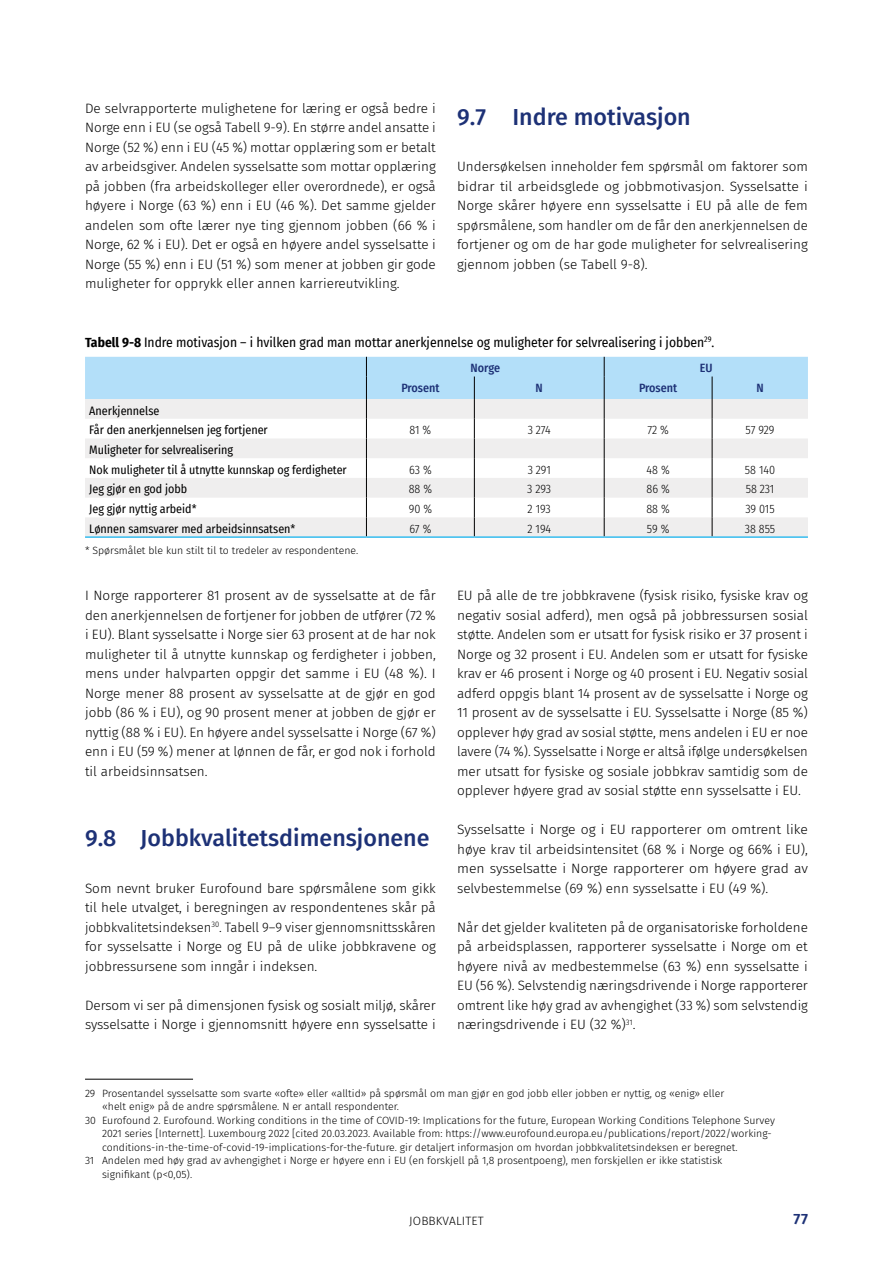
<style>
.page{position:relative;width:893px;height:1263px;background:#fff}
.page>*{position:absolute;margin:0;border:0;box-sizing:border-box;transform-origin:0 0}
.Heading_2{font:500 23.25px "Fira Sans";color:#1d3176}
.t1{font:600 15px "Fira Sans";color:#1d3176}
.t2{font:300 13.5px/19.5px "Fira Sans";color:#000;text-align:justify}
.Tabelloverskrift{font:13.5px "Fira Sans Condensed";color:#000}
.Tabelltekst{font:12px "Fira Sans Condensed";color:#000}
.Tabelltekst-2{font:300 12px "Fira Sans Condensed";letter-spacing:-.01em;color:#000}
.Tabelltittel{font:500 12px "Fira Sans Condensed";color:#1d3176}
.t3{font:300 12px "Fira Sans";color:#000}
.Footnote_Text{font:300 10.5px/13.5px "Fira Sans";color:#000}
.s1{font-weight:700}
</style>
<div class="page">
<hr style="left:85px;top:1079px;width:108px;height:1px;background:#000">
<svg style="left:85px;top:357px;width:723px;height:179px"></svg>
<hr style="left:85px;top:536px;width:281px;height:2px;background:#36bcee">
<hr style="left:366px;top:536px;width:108px;height:2px;background:#36bcee">
<hr style="left:474px;top:536px;width:130px;height:2px;background:#36bcee">
<hr style="left:604px;top:536px;width:108px;height:2px;background:#36bcee">
<hr style="left:712px;top:536px;width:96px;height:2px;background:#36bcee">
<p class="t2" style="left:85px;top:98px;width:352px">De selvrapporterte mulighetene for læring er også bedre i Norge enn i EU (se også Tabell 9‑9). En større andel ansatte i Norge (52 %) enn i EU (45 %) mottar opplæring som er betalt av arbeidsgiver. Andelen sysselsatte som mottar opplæring på jobben (fra arbeidskolleger eller overordnede), er også høyere i Norge (63 %) enn i EU (46 %). Det samme gjelder andelen som ofte lærer nye ting gjennom jobben (66 % i Norge, 62 % i EU). Det er også en høyere andel sysselsatte i Norge (55 %) enn i EU (51 %) som mener at jobben gir gode muligheter for opprykk eller annen karriereutvikling.</p>
<p class="Heading_2" style="left:457px;top:98px;width:235px">9.7 Indre motivasjon</p>
<p class="t2" style="left:457px;top:156px;width:352px">Undersøkelsen inneholder fem spørsmål om faktorer som bidrar til arbeidsglede og jobbmotivasjon. Sysselsatte i Norge skårer høyere enn sysselsatte i EU på alle de fem spørsmålene, som handler om de får den anerkjennelsen de fortjener og om de har gode muligheter for selvrealisering gjennom jobben (se Tabell 9‑8).</p>
<p class="Tabelloverskrift" style="left:85px;top:332px;width:631px"><span class="s1">Tabell 9‑8</span> Indre motivasjon – i hvilken grad man mottar anerkjennelse og muligheter for selvrealisering i jobben<sup>29</sup>.</p>
<p class="Tabelltittel" style="left:471px;top:358px;width:31px">Norge</p>
<p class="Tabelltittel" style="left:700px;top:358px;width:14px">EU</p>
<p class="Tabelltittel" style="left:401px;top:378px;width:40px">Prosent</p>
<p class="Tabelltittel" style="left:536px;top:378px;width:9px">N</p>
<p class="Tabelltittel" style="left:639px;top:378px;width:40px">Prosent</p>
<p class="Tabelltittel" style="left:756px;top:378px;width:9px">N</p>
<p class="Tabelltekst" style="left:89px;top:401px;width:72px">Anerkjennelse</p>
<p class="Tabelltekst" style="left:89px;top:421px;width:180px">Får den anerkjennelsen jeg fortjener</p>
<p class="Tabelltekst-2" style="left:410px;top:422px;width:23px">81 %</p>
<p class="Tabelltekst-2" style="left:528px;top:422px;width:25px">3 274</p>
<p class="Tabelltekst-2" style="left:647px;top:422px;width:23px">72 %</p>
<p class="Tabelltekst-2" style="left:746px;top:422px;width:30px">57 929</p>
<p class="Tabelltekst" style="left:89px;top:441px;width:145px">Muligheter for selvrealisering</p>
<p class="Tabelltekst" style="left:89px;top:460px;width:259px">Nok muligheter til å utnytte kunnskap og ferdigheter</p>
<p class="Tabelltekst-2" style="left:409px;top:461px;width:24px">63 %</p>
<p class="Tabelltekst-2" style="left:528px;top:461px;width:25px">3 291</p>
<p class="Tabelltekst-2" style="left:647px;top:461px;width:25px">48 %</p>
<p class="Tabelltekst-2" style="left:745px;top:461px;width:32px">58 140</p>
<p class="Tabelltekst" style="left:89px;top:480px;width:99px">Jeg gjør en god jobb</p>
<p class="Tabelltekst-2" style="left:409px;top:481px;width:25px">88 %</p>
<p class="Tabelltekst-2" style="left:527px;top:481px;width:25px">3 293</p>
<p class="Tabelltekst-2" style="left:646px;top:481px;width:25px">86 %</p>
<p class="Tabelltekst-2" style="left:746px;top:481px;width:30px">58 231</p>
<p class="Tabelltekst" style="left:89px;top:500px;width:109px">Jeg gjør nyttig arbeid*</p>
<p class="Tabelltekst-2" style="left:409px;top:500px;width:25px">90 %</p>
<p class="Tabelltekst-2" style="left:528px;top:500px;width:25px">2 193</p>
<p class="Tabelltekst-2" style="left:646px;top:500px;width:25px">88 %</p>
<p class="Tabelltekst-2" style="left:745px;top:500px;width:31px">39 015</p>
<p class="Tabelltekst" style="left:89px;top:520px;width:208px">Lønnen samsvarer med arbeidsinnsatsen*</p>
<p class="Tabelltekst-2" style="left:409px;top:520px;width:23px">67 %</p>
<p class="Tabelltekst-2" style="left:527px;top:520px;width:25px">2 194</p>
<p class="Tabelltekst-2" style="left:647px;top:520px;width:24px">59 %</p>
<p class="Tabelltekst-2" style="left:745px;top:520px;width:32px">38 855</p>
<p class="Footnote_Text" style="left:85px;top:543px;width:275px">* Spørsmålet ble kun stilt til to tredeler av respondentene.</p>
<p class="t2" style="left:85px;top:585px;width:352px">I Norge rapporterer 81 prosent av de sysselsatte at de får den anerkjennelsen de fortjener for jobben de utfører (72 % i EU). Blant sysselsatte i Norge sier 63 prosent at de har nok muligheter til å utnytte kunnskap og ferdigheter i jobben, mens under halvparten oppgir det samme i EU (48 %). I Norge mener 88 prosent av sysselsatte at de gjør en god jobb (86 % i EU), og 90 prosent mener at jobben de gjør er nyttig (88 % i EU). En høyere andel sysselsatte i Norge (67 %) enn i EU (59 %) mener at lønnen de får, er god nok i forhold til arbeidsinnsatsen.</p>
<p class="t2" style="left:457px;top:585px;width:352px">EU på alle de tre jobbkravene (fysisk risiko, fysiske krav og negativ sosial adferd), men også på jobbressursen sosial støtte. Andelen som er utsatt for fysisk risiko er 37 prosent i Norge og 32 prosent i EU. Andelen som er utsatt for fysiske krav er 46 prosent i Norge og 40 prosent i EU. Negativ sosial adferd oppgis blant 14 prosent av de sysselsatte i Norge og 11 prosent av de sysselsatte i EU. Sysselsatte i Norge (85 %) opplever høy grad av sosial støtte, mens andelen i EU er noe lavere (74 %). Sysselsatte i Norge er altså ifølge undersøkelsen mer utsatt for fysiske og sosiale jobbkrav samtidig som de opplever høyere grad av sosial støtte enn sysselsatte i EU.</p>
<p class="t2" style="left:457px;top:819px;width:352px">Sysselsatte i Norge og i EU rapporterer om omtrent like høye krav til arbeidsintensitet (68 % i Norge og 66% i EU), men sysselsatte i Norge rapporterer om høyere grad av selvbestemmelse (69 %) enn sysselsatte i EU (49 %).</p>
<p class="t2" style="left:457px;top:917px;width:352px">Når det gjelder kvaliteten på de organisatoriske forholdene på arbeidsplassen, rapporterer sysselsatte i Norge om et høyere nivå av medbestemmelse (63 %) enn sysselsatte i EU (56 %). Selvstendig næringsdrivende i Norge rapporterer omtrent like høy grad av avhengighet (33 %) som selvstendig næringsdrivende i EU (32 %)<sup>31</sup>.</p>
<p class="Heading_2" style="left:85px;top:819px;width:346px">9.8 Jobbkvalitetsdimensjonene</p>
<p class="t2" style="left:85px;top:878px;width:352px">Som nevnt bruker Eurofound bare spørsmålene som gikk til hele utvalget, i beregningen av respondentenes skår på jobbkvalitetsindeksen<sup>30</sup>. Tabell 9–9 viser gjennomsnittsskåren for sysselsatte i Norge og EU på de ulike jobbkravene og jobbressursene som inngår i indeksen.</p>
<p class="t2" style="left:85px;top:995px;width:352px">Dersom vi ser på dimensjonen fysisk og sosialt miljø, skårer sysselsatte i Norge i gjennomsnitt høyere enn sysselsatte i</p>
<p class="Footnote_Text" style="left:102px;top:1086px;width:624px;text-indent:-17px">29 Prosentandel sysselsatte som svarte «ofte» eller «alltid» på spørsmål om man gjør en god jobb eller jobben er nyttig, og «enig» eller «helt enig» på de andre spørsmålene. N er antall respondenter.</p>
<p class="Footnote_Text" style="left:102px;top:1113px;width:674px;text-indent:-17px">30 Eurofound 2. Eurofound. Working conditions in the time of COVID-19: Implications for the future, European Working Conditions Telephone Survey<br>2021 series [Internett]. Luxembourg 2022 [cited 20.03.2023. Available from: https://www.eurofound.europa.eu/publications/report/2022/working&shy;conditions-in-the-time-of-covid-19-implications-for-the-future. gir detaljert informasjon om hvordan jobbkvalitetsindeksen er beregnet.</p>
<p class="Footnote_Text" style="left:102px;top:1154px;width:622px;text-indent:-17px">31 Andelen med høy grad av avhengighet i Norge er høyere enn i EU (en forskjell på 1,8 prosentpoeng), men forskjellen er ikke statistisk signifikant (p&lt;0,05).</p>
<p class="t3" style="left:409px;top:1212px;width:11px">Jobbkvalitet</p>
<p class="t1" style="left:793px;top:1206px;width:16px">77</p>
</div>
